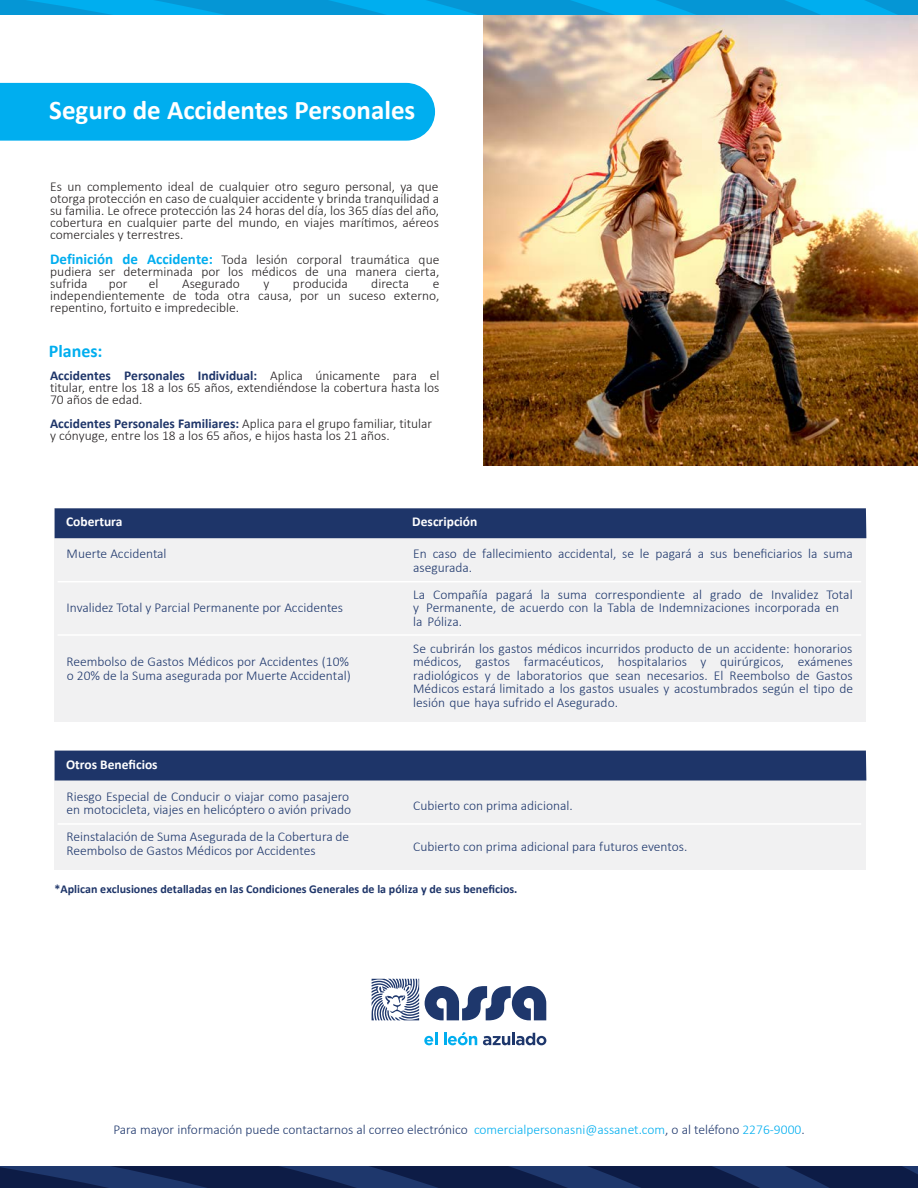
<style>
.page{position:relative;width:918px;height:1188px;background:#fff}
.page>*{position:absolute;margin:0;border:0;box-sizing:border-box;transform-origin:0 0}
.t1{font:700 27px "Calibri";color:#fff}
.t2{font:700 18px "Calibri";color:#00aeef}
.t3{font:300 13.5px/13.5px "Calibri";color:#1e376c}
.t4{font:300 13.5px/12px "Calibri";color:#231f20;text-align:justify}
.t5{font:700 13.5px "Calibri";color:#fff}
.t6{font:700 12px "Calibri";color:#1e3569}
.s1{font-weight:700;font-size:15px;color:#00adef}
.s2{color:#221f20}
.s3{font-weight:700;color:#1e3569}
.s4{color:#00aeef}
</style>
<div class="page">
<img style="left:483px;top:15px;width:435px;height:450px">
<svg style="left:372px;top:979px;width:174px;height:41px"></svg>
<svg style="left:424px;top:1033px;width:13px;height:12px"></svg>
<svg style="left:444px;top:1032px;width:33px;height:13px"></svg>
<svg style="left:483px;top:1033px;width:63px;height:12px"></svg>
<div style="left:55px;top:508px;width:811px;height:214px;background:#f1f1f2"></div>
<hr style="left:58px;top:581px;width:803px;height:1px;background:#fff">
<hr style="left:58px;top:634px;width:803px;height:2px;background:#fff">
<div style="left:55px;top:508px;width:811px;height:30px;background:#1e3569"></div>
<div style="left:55px;top:751px;width:811px;height:119px;background:#f1f1f2"></div>
<hr style="left:58px;top:823px;width:803px;height:2px;background:#fff">
<div style="left:55px;top:751px;width:811px;height:30px;background:#1e3569"></div>
<svg style="left:0;top:0;width:918px;height:15px;background:#029fdf"></svg>
<svg style="left:0;top:1166px;width:918px;height:22px;background:#132654"></svg>
<div style="left:0;top:83px;width:435px;height:58px;background:#00aeef"></div>
<h1 class="t1" style="left:49px;top:91px;width:368px">Seguro de Accidentes Personales</h1>
<p class="t4" style="left:50px;top:180px;width:391px">Es un complemento ideal de cualquier otro seguro personal, ya que otorga protección en caso de cualquier accidente y brinda tranquilidad a su familia. Le ofrece protección las 24 horas del día, los 365 días del año, cobertura en cualquier parte del mundo, en viajes marítimos, aéreos comerciales y terrestres.</p>
<p class="t4" style="left:50px;top:253px;width:391px"><span class="s1">Definición de Accidente:</span> <span class="s2">Toda</span> lesión corporal traumática que pudiera ser determinada por los médicos de una manera cierta, sufrida</p>
<p class="t4" style="left:109px;top:278px;width:20px">por</p>
<p class="t4" style="left:149px;top:278px;width:11px">el</p>
<p class="t4" style="left:182px;top:278px;width:59px">Asegurado</p>
<p class="t4" style="left:264px;top:278px;width:7px">y</p>
<p class="t4" style="left:293px;top:278px;width:56px">producida</p>
<p class="t4" style="left:371px;top:278px;width:39px">directa</p>
<p class="t4" style="left:50px;top:278px;width:391px;text-indent:382px">e independientemente de toda otra causa, por un suceso externo, repentino, fortuito e impredecible.</p>
<h2 class="t2" style="left:49px;top:339px;width:55px">Planes:</h2>
<p class="t4" style="left:50px;top:369px;width:391px"><span class="s3">Accidentes Personales Individual:</span> Aplica únicamente para el titular, entre los 18 a los 65 años, extendiéndose la cobertura hasta los 70 años de edad.</p>
<p class="t4" style="left:50px;top:417px;width:384px"><span class="s3">Accidentes Personales Familiares:</span> Aplica para el grupo familiar, titular y cónyuge, entre los 18 a los 65 años, e hijos hasta los 21 años.</p>
<p class="t5" style="left:66px;top:512px;width:58px">Cobertura</p>
<p class="t5" style="left:412px;top:512px;width:67px">Descripción</p>
<p class="t3" style="left:67px;top:547px;width:101px">Muerte Accidental</p>
<p class="t3" style="left:413px;top:547px;width:441px">En caso de fallecimiento accidental, se le pagará a sus beneficiarios la suma asegurada.</p>
<p class="t3" style="left:413px;top:587px;width:441px">La Compañía pagará la suma correspondiente al grado de Invalidez Total y Permanente, de acuerdo con la Tabla de Indemnizaciones incorporada en<br>la Póliza.</p>
<p class="t3" style="left:413px;top:641px;width:441px;text-align:justify">Se cubrirán los gastos médicos incurridos producto de un accidente: honorarios médicos, gastos farmacéuticos, hospitalarios y quirúrgicos, exámenes radiológicos y de laboratorios que sean necesarios. El Reembolso de Gastos Médicos estará limitado a los gastos usuales y acostumbrados según el tipo de lesión que haya sufrido el Asegurado.</p>
<p class="t3" style="left:67px;top:601px;width:278px">Invalidez Total y Parcial Permanente por Accidentes</p>
<p class="t3" style="left:67px;top:655px;width:286px">Reembolso de Gastos Médicos por Accidentes (10% o 20% de la Suma asegurada por Muerte Accidental)</p>
<p class="t5" style="left:66px;top:755px;width:93px">Otros Beneficios</p>
<p class="t3" style="left:67px;top:789px;width:286px">Riesgo Especial de Conducir o viajar como pasajero en motocicleta, viajes en helicóptero o avión privado</p>
<p class="t3" style="left:67px;top:830px;width:284px">Reinstalación de Suma Asegurada de la Cobertura de<br>Reembolso de Gastos Médicos por Accidentes</p>
<p class="t3" style="left:413px;top:799px;width:161px">Cubierto con prima adicional.</p>
<p class="t3" style="left:413px;top:839px;width:276px">Cubierto con prima adicional para futuros eventos.</p>
<p class="t6" style="left:55px;top:881px;width:464px">*Aplican exclusiones detalladas en las Condiciones Generales de la póliza y de sus beneficios.</p>
<p class="t3" style="left:113px;top:1122px;width:693px">Para mayor información puede contactarnos al correo electrónico <span class="s4">comercialpersonasni@assanet.com</span>, o al teléfono <span class="s4">2276-9000</span>.</p>
</div>
